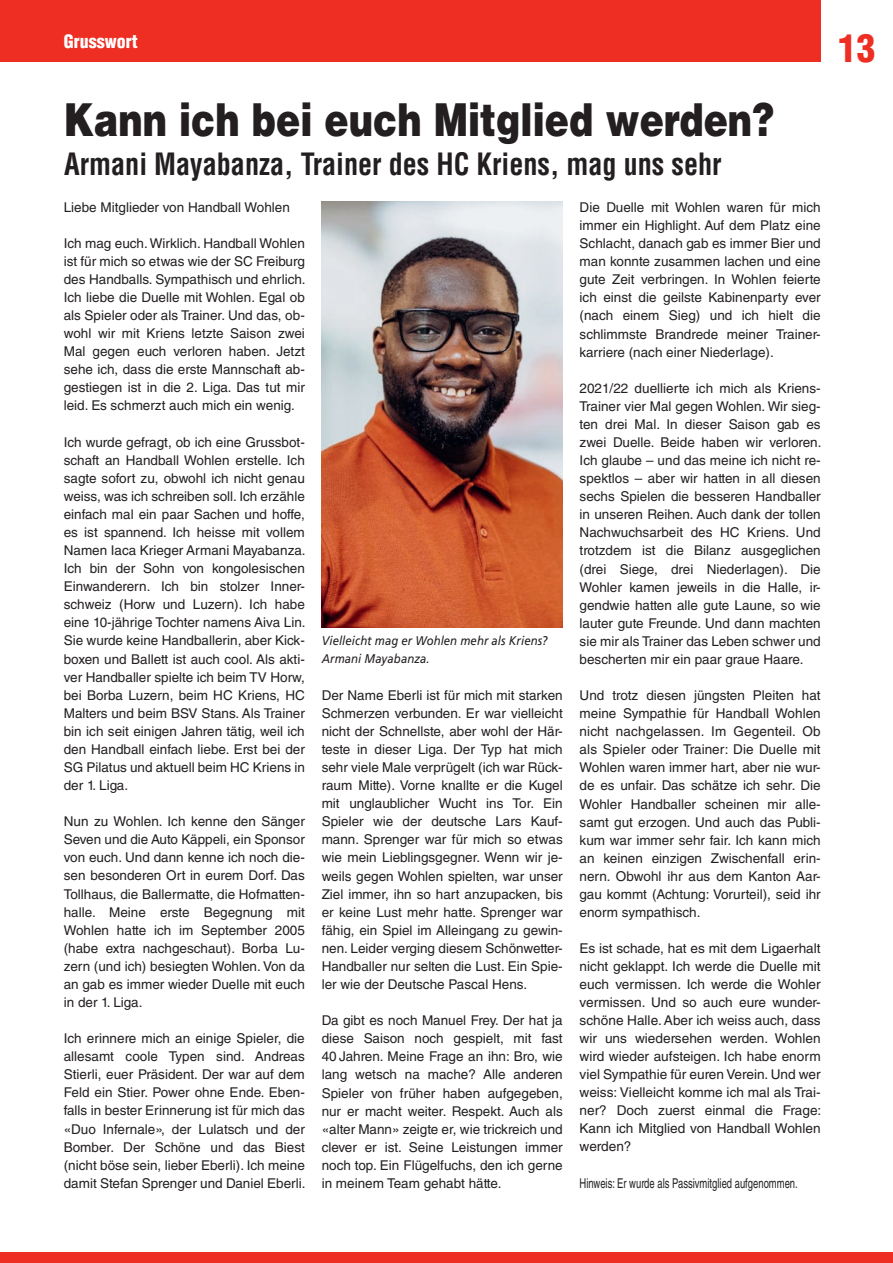
<style>
.page{position:relative;width:893px;height:1263px;background:#fff}
.page>*{position:absolute;margin:0;border:0;box-sizing:border-box;transform-origin:0 0}
.t1{font:900 45.45px "Helvetica LT Std";color:#231f20;scale:.8 1}
.t2{font:900 condensed 37.5px "Helvetica LT Std";color:#ee2e22}
.t3{font:700 condensed 30px "Helvetica LT Std";color:#231f20;scale:.94 1}
.t4{font:900 condensed 18px "Helvetica LT Std";color:#fff}
.t5{font:13.5px/18.1px "Helvetica LT Std";color:#231f20;text-align:justify}
.t6{font:13.5px "Helvetica LT Std";color:#231f20;scale:.7 1}
.t7{font:italic 12.6px/18px "Frutiger LT Com";letter-spacing:.01em;color:#231f20;scale:.9 1}
</style>
<div class="page">
<div style="left:0;top:0;width:821px;height:62px;background:#ee2e22"></div>
<div style="left:0;top:1252px;width:893px;height:11px;background:#ee2e22"></div>
<img style="left:322px;top:202px;width:241px;height:425px">
<h3 class="t4" style="left:64px;top:30px;width:75px">Grusswort</h3>
<h1 class="t1" style="left:64px;top:90px;width:890px">Kann ich bei euch Mitglied werden?</h1>
<h3 class="t3" style="left:64px;top:145px;width:701px">Armani Mayabanza, Trainer des HC Kriens, mag uns sehr</h3>
<p class="t5" style="left:64px;top:198px;width:228px">Liebe Mitglieder von Handball Wohlen</p>
<p class="t5" style="left:64px;top:234px;width:243px">Ich mag euch. Wirklich. Handball Wohlen ist für mich so etwas wie der SC Freiburg des Handballs. Sympathisch und ehrlich.<br>Ich liebe die Duelle mit Wohlen. Egal ob als Spieler oder als Trainer. Und das, ob&shy;wohl wir mit Kriens letzte Saison zwei Mal gegen euch verloren haben. Jetzt sehe ich, dass die erste Mannschaft ab&shy;gestiegen ist in die 2. Liga. Das tut mir leid. Es schmerzt auch mich ein wenig.</p>
<p class="t5" style="left:64px;top:433px;width:243px">Ich wurde gefragt, ob ich eine Grussbot&shy;schaft an Handball Wohlen erstelle. Ich sagte sofort zu, obwohl ich nicht genau weiss, was ich schreiben soll. Ich erzähle einfach mal ein paar Sachen und hoffe, es ist spannend. Ich heisse mit vollem Namen Iaca Krieger Armani Mayabanza.<br>Ich bin der Sohn von kongolesischen Einwanderern. Ich bin stolzer Inner&shy;schweiz (Horw und Luzern). Ich habe eine 10-jährige Tochter namens Aiva Lin.<br>Sie wurde keine Handballerin, aber Kick&shy;boxen und Ballett ist auch cool. Als akti&shy;ver Handballer spielte ich beim TV Horw, bei Borba Luzern, beim HC Kriens, HC Malters und beim BSV Stans. Als Trainer bin ich seit einigen Jahren tätig, weil ich den Handball einfach liebe. Erst bei der SG Pilatus und aktuell beim HC Kriens in der 1. Liga.</p>
<p class="t5" style="left:64px;top:812px;width:243px">Nun zu Wohlen. Ich kenne den Sänger Seven und die Auto Käppeli, ein Sponsor von euch. Und dann kenne ich noch die&shy;sen besonderen Ort in eurem Dorf. Das Tollhaus, die Ballermatte, die Hofmatten&shy;halle. Meine erste Begegnung mit Wohlen hatte ich im September 2005 (habe extra nachgeschaut). Borba Lu&shy;zern (und ich) besiegten Wohlen. Von da an gab es immer wieder Duelle mit euch in der 1. Liga.</p>
<p class="t5" style="left:64px;top:1029px;width:243px">Ich erinnere mich an einige Spieler, die allesamt coole Typen sind. Andreas Stierli, euer Präsident. Der war auf dem Feld ein Stier. Power ohne Ende. Eben&shy;falls in bester Erinnerung ist für mich das «Duo Infernale», der Lulatsch und der Bomber. Der Schöne und das Biest (nicht böse sein, lieber Eberli). Ich meine damit Stefan Sprenger und Daniel Eberli.</p>
<p class="t7" style="left:322px;top:632px;width:252px">Vielleicht mag er Wohlen mehr als Kriens?<br>Armani Mayabanza.</p>
<p class="t5" style="left:322px;top:686px;width:243px">Der Name Eberli ist für mich mit starken Schmerzen verbunden. Er war vielleicht nicht der Schnellste, aber wohl der Här&shy;teste in dieser Liga. Der Typ hat mich sehr viele Male verprügelt (ich war Rück&shy;raum Mitte). Vorne knallte er die Kugel mit unglaublicher Wucht ins Tor. Ein Spieler wie der deutsche Lars Kauf&shy;mann. Sprenger war für mich so etwas wie mein Lieblingsgegner. Wenn wir je&shy;weils gegen Wohlen spielten, war unser Ziel immer, ihn so hart anzupacken, bis er keine Lust mehr hatte. Sprenger war fähig, ein Spiel im Alleingang zu gewin&shy;nen. Leider verging diesem Schönwetter-Handballer nur selten die Lust. Ein Spie&shy;ler wie der Deutsche Pascal Hens.</p>
<p class="t5" style="left:322px;top:1011px;width:243px">Da gibt es noch Manuel Frey. Der hat ja diese Saison noch gespielt, mit fast 40 Jahren. Meine Frage an ihn: Bro, wie lang wetsch na mache? Alle anderen Spieler von früher haben aufgegeben, nur er macht weiter. Respekt. Auch als «alter Mann» zeigte er, wie trickreich und clever er ist. Seine Leistungen immer noch top. Ein Flügelfuchs, den ich gerne in meinem Team gehabt hätte.</p>
<p class="t5" style="left:580px;top:198px;width:243px">Die Duelle mit Wohlen waren für mich immer ein Highlight. Auf dem Platz eine Schlacht, danach gab es immer Bier und man konnte zusammen lachen und eine gute Zeit verbringen. In Wohlen feierte ich einst die geilste Kabinenparty ever (nach einem Sieg) und ich hielt die schlimmste Brandrede meiner Trainer&shy;karriere (nach einer Niederlage).</p>
<p class="t5" style="left:580px;top:379px;width:243px">2021/22 duellierte ich mich als Kriens-Trainer vier Mal gegen Wohlen. Wir sieg&shy;ten drei Mal. In dieser Saison gab es zwei Duelle. Beide haben wir verloren.<br>Ich glaube – und das meine ich nicht re&shy;spektlos – aber wir hatten in all diesen sechs Spielen die besseren Handballer in unseren Reihen. Auch dank der tollen Nachwuchsarbeit des HC Kriens. Und trotzdem ist die Bilanz ausgeglichen (drei Siege, drei Niederlagen). Die Wohler kamen jeweils in die Halle, ir&shy;gendwie hatten alle gute Laune, so wie lauter gute Freunde. Und dann machten sie mir als Trainer das Leben schwer und bescherten mir ein paar graue Haare.</p>
<p class="t5" style="left:580px;top:686px;width:243px">Und trotz diesen jüngsten Pleiten hat meine Sympathie für Handball Wohlen nicht nachgelassen. Im Gegenteil. Ob als Spieler oder Trainer: Die Duelle mit Wohlen waren immer hart, aber nie wur&shy;de es unfair. Das schätze ich sehr. Die Wohler Handballer scheinen mir alle&shy;samt gut erzogen. Und auch das Publi&shy;kum war immer sehr fair. Ich kann mich an keinen einzigen Zwischenfall erin&shy;nern. Obwohl ihr aus dem Kanton Aar&shy;gau kommt (Achtung: Vorurteil), seid ihr enorm sympathisch.</p>
<p class="t5" style="left:580px;top:939px;width:243px">Es ist schade, hat es mit dem Ligaerhalt nicht geklappt. Ich werde die Duelle mit euch vermissen. Ich werde die Wohler vermissen. Und so auch eure wunder&shy;schöne Halle. Aber ich weiss auch, dass wir uns wiedersehen werden. Wohlen wird wieder aufsteigen. Ich habe enorm viel Sympathie für euren Verein. Und wer weiss: Vielleicht komme ich mal als Trai&shy;ner? Doch zuerst einmal die Frage:<br>Kann ich Mitglied von Handball Wohlen werden?</p>
<p class="t6" style="left:580px;top:1175px;width:313px">Hinweis: Er wurde als Passivmitglied aufgenommen.</p>
<h2 class="t2" style="left:838px;top:24px;width:39px">13</h2>
</div>
